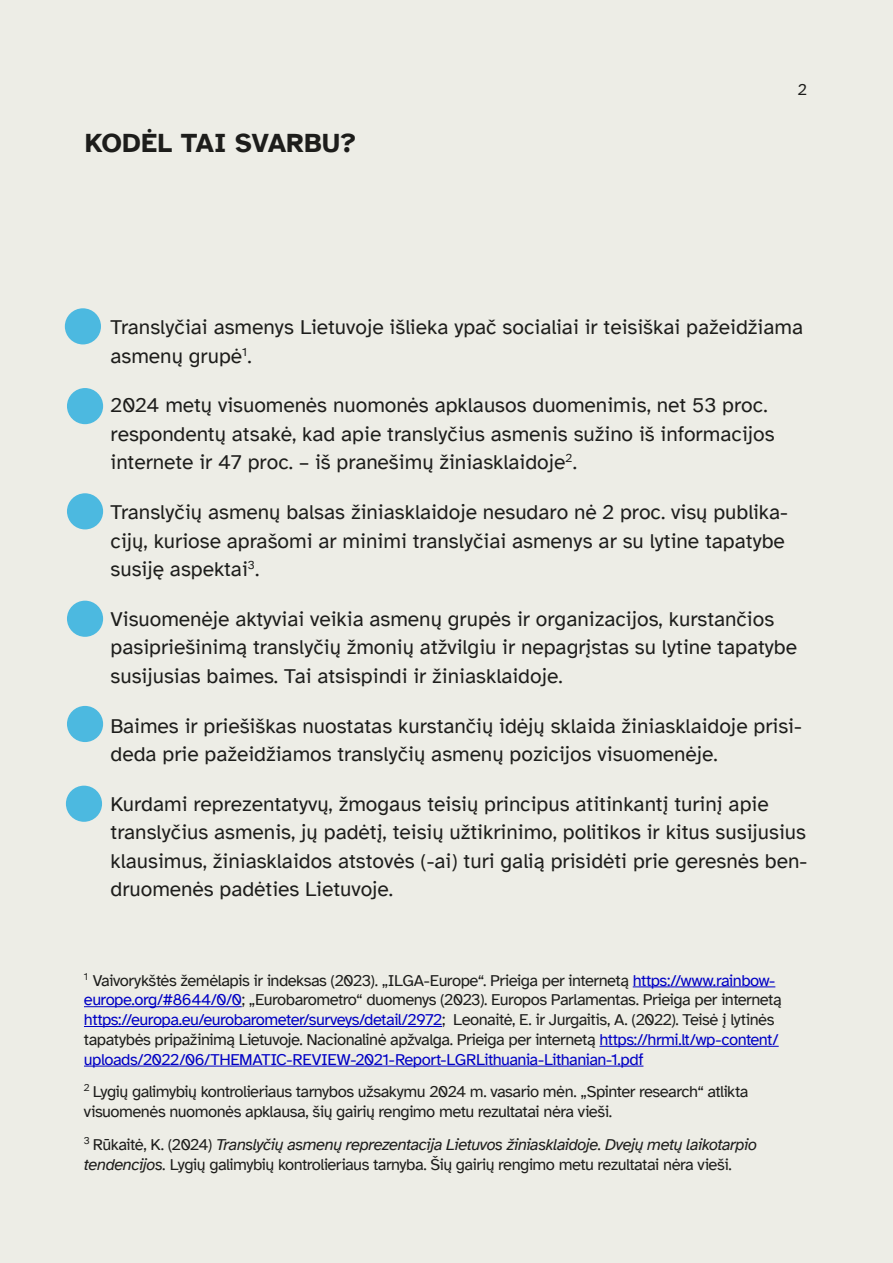
<style>
.page{position:relative;width:893px;height:1263px;background:#edede6}
.page>*{position:absolute;margin:0;border:0;box-sizing:border-box;transform-origin:0 0}
.t1{font:700 27px "Atkinson Hyperlegible";letter-spacing:.005em;color:#1d1d1b}
.t2{font:21px/28.5px "Atkinson Hyperlegible";color:#1d1d1b}
.t3{font:16.5px/19.8px "Atkinson Hyperlegible";letter-spacing:-.035em;color:#1d1d1b}
.s1{color:#0000c4}
.s2{font-style:italic}
</style>
<div class="page">
<hr style="left:633px;top:986px;width:142px;height:1px;background:#0000c4">
<hr style="left:84px;top:1006px;width:158px;height:1px;background:#0000c4">
<hr style="left:84px;top:1026px;width:358px;height:1px;background:#0000c4">
<hr style="left:599px;top:1046px;width:180px;height:1px;background:#0000c4">
<hr style="left:84px;top:1066px;width:559px;height:1px;background:#0000c4">
<div style="left:65px;top:308px;width:36px;height:36px;background:#4cb9e0;border-radius:50%"></div>
<div style="left:67px;top:388px;width:36px;height:36px;background:#4cb9e0;border-radius:50%"></div>
<div style="left:67px;top:493px;width:36px;height:36px;background:#4cb9e0;border-radius:50%"></div>
<div style="left:67px;top:601px;width:36px;height:36px;background:#4cb9e0;border-radius:50%"></div>
<div style="left:67px;top:706px;width:36px;height:36px;background:#4cb9e0;border-radius:50%"></div>
<div style="left:66px;top:786px;width:36px;height:36px;background:#4cb9e0;border-radius:50%"></div>
<h2 class="t1" style="left:85px;top:127px;width:273px">KODĖL TAI SVARBU?</h2>
<p class="t3" style="left:798px;top:80px;width:11px">2</p>
<p class="t2" style="left:111px;top:313px;width:694px">Translyčiai asmenys Lietuvoje išlieka ypač socialiai ir teisiškai pažeidžiama asmenų grupė<sup>1</sup>.</p>
<p class="t2" style="left:111px;top:391px;width:666px">2024 metų visuomenės nuomonės apklausos duomenimis, net 53 proc. respondentų atsakė, kad apie translyčius asmenis sužino iš informacijos internete ir 47 proc. – iš pranešimų žiniasklaidoje<sup>2</sup>.</p>
<p class="t2" style="left:111px;top:498px;width:679px">Translyčių asmenų balsas žiniasklaidoje nesudaro nė 2 proc. visų publika&shy;cijų, kuriose aprašomi ar minimi translyčiai asmenys ar su lytine tapatybe susiję aspektai<sup>3</sup>.</p>
<p class="t2" style="left:111px;top:605px;width:688px">Visuomenėje aktyviai veikia asmenų grupės ir organizacijos, kurstančios pasipriešinimą translyčių žmonių atžvilgiu ir nepagrįstas su lytine tapatybe susijusias baimes. Tai atsispindi ir žiniasklaidoje.</p>
<p class="t2" style="left:111px;top:712px;width:693px">Baimes ir priešiškas nuostatas kurstančių idėjų sklaida žiniasklaidoje prisi&shy;deda prie pažeidžiamos translyčių asmenų pozicijos visuomenėje.</p>
<p class="t2" style="left:111px;top:790px;width:698px">Kurdami reprezentatyvų, žmogaus teisių principus atitinkantį turinį apie translyčius asmenis, jų padėtį, teisių užtikrinimo, politikos ir kitus susijusius klausimus, žiniasklaidos atstovės (-ai) turi galią prisidėti prie geresnės ben&shy;druomenės padėties Lietuvoje.</p>
<p class="t3" style="left:84px;top:970px;width:699px"><sup>1</sup> Vaivorykštės žemėlapis ir indeksas (2023). „ILGA-Europe“. Prieiga per internetą <span class="s1">https://www.rainbow&shy;europe.org/#8644/0/0</span>; „Eurobarometro“ duomenys (2023). Europos Parlamentas. Prieiga per internetą <span class="s1">https://europa.eu/eurobarometer/surveys/detail/2972</span>; Leonaitė, E. ir Jurgaitis, A. (2022). Teisė į lytinės tapatybės pripažinimą Lietuvoje. Nacionalinė apžvalga. Prieiga per internetą <span class="s1">https://hrmi.lt/wp-content/ uploads/2022/06/THEMATIC-REVIEW-2021-Report-LGRLithuania-Lithanian-1.pdf</span></p>
<p class="t3" style="left:84px;top:1082px;width:666px"><sup>2</sup> Lygių galimybių kontrolieriaus tarnybos užsakymu 2024 m. vasario mėn. „Spinter research“ atlikta visuomenės nuomonės apklausa, šių gairių rengimo metu rezultatai nėra vieši.</p>
<p class="t3" style="left:84px;top:1134px;width:675px"><sup>3</sup> Rūkaitė, K. (2024) <span class="s2">Translyčių asmenų reprezentacija Lietuvos žiniasklaidoje. Dvejų metų laikotarpio tendencijos.</span> Lygių galimybių kontrolieriaus tarnyba. Šių gairių rengimo metu rezultatai nėra vieši.</p>
</div>
